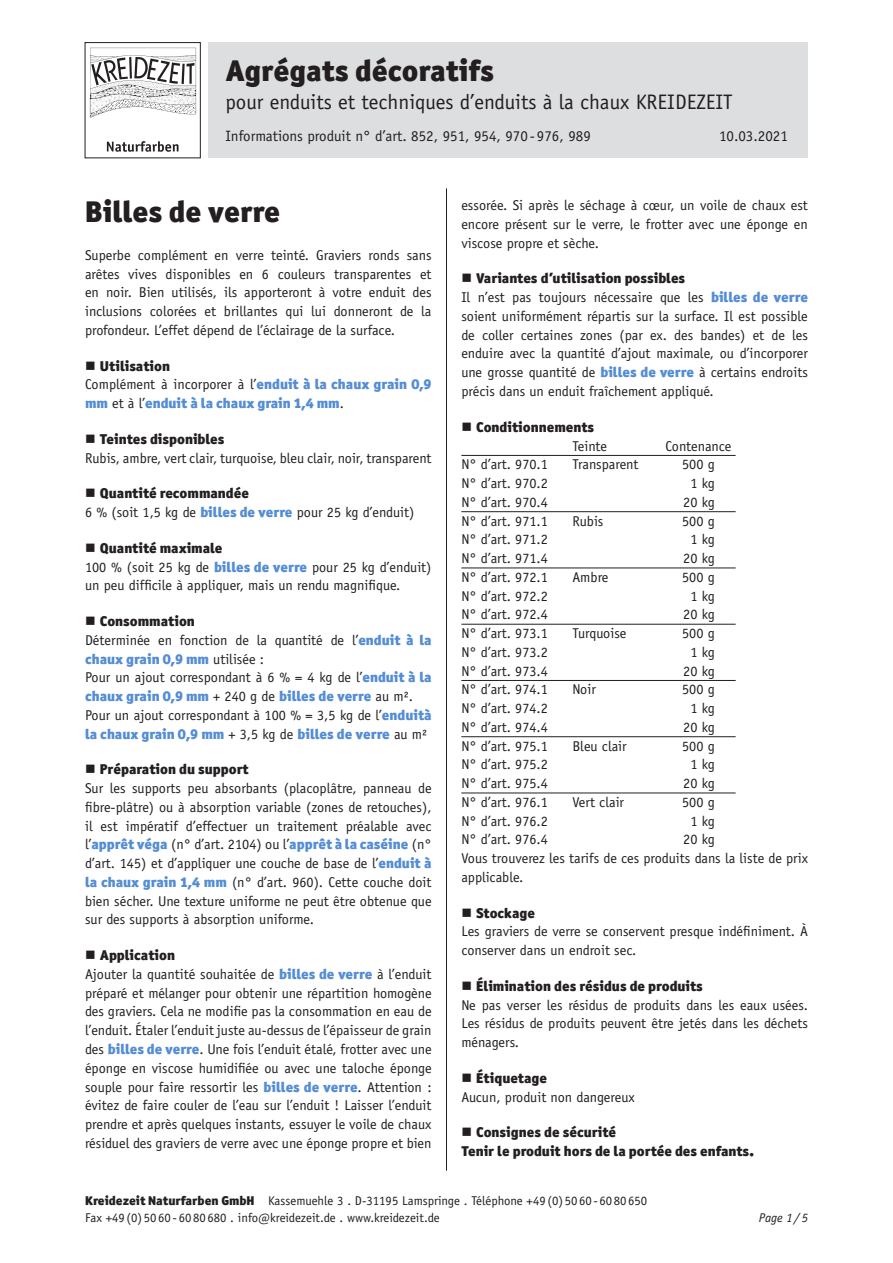
<style>
.page{position:relative;width:893px;height:1263px;background:#fff}
.page>*{position:absolute;margin:0;border:0;box-sizing:border-box;transform-origin:0 0}
.t1{font:900 30px "Officina San ITC";color:#231f20}
.t2{font:21px "Officina Sans Std";color:#231f20}
.t3{font:15px "Officina Sans Std";color:#231f20}
.t4{font:14.25px/18.8px "Officina Sans Std";color:#231f20;text-align:justify}
.t5{font:900 14.25px/18.8px "Officina San ITC";color:#231f20}
.t6{font:900 14.25px "Officina San ITC";color:#548dd4}
.t7{font:12.75px/17.2px "Officina Sans Std";color:#231f20}
.t8{font:italic 12.75px "Officina Sans Std";color:#231f20}
.s1{font-family:"Officina San ITC";font-weight:900;color:#548dd4}
.s2{font-family:"Officina Sans Std";font-weight:400;color:#231f20}
.s3{font-family:"Officina San ITC";font-weight:900}
</style>
<div class="page">
<div style="left:208px;top:43px;width:600px;height:115px;background:#dddee0"></div>
<div style="left:85px;top:42px;width:116px;height:116px;border:1px solid #231f20"></div>
<hr style="left:446px;top:188px;width:1px;height:983px;background:#231f20">
<img style="left:89px;top:47px;width:108px;height:105px">
<hr style="left:461px;top:455px;width:275px;height:1px;background:#231f20">
<hr style="left:461px;top:511px;width:275px;height:1px;background:#231f20">
<hr style="left:461px;top:568px;width:275px;height:1px;background:#231f20">
<hr style="left:461px;top:624px;width:275px;height:1px;background:#231f20">
<hr style="left:461px;top:680px;width:275px;height:1px;background:#231f20">
<hr style="left:461px;top:736px;width:275px;height:1px;background:#231f20">
<hr style="left:461px;top:793px;width:275px;height:1px;background:#231f20">
<h1 class="t1" style="left:225px;top:51px;width:270px">Agrégats décoratifs</h1>
<h2 class="t2" style="left:225px;top:90px;width:509px">pour enduits et techniques d’enduits à la chaux KREIDEZEIT</h2>
<p class="t3" style="left:225px;top:127px;width:367px">Informations produit n° d’art. 852, 951, 954, 970 -976, 989</p>
<p class="t3" style="left:719px;top:127px;width:70px">10.03.2021</p>
<h1 class="t1" style="left:85px;top:192px;width:197px">Billes de verre</h1>
<p class="t4" style="left:85px;top:246px;width:348px">Superbe complément en verre teinté. Graviers ronds sans arêtes vives disponibles en 6 couleurs transparentes et en noir. Bien utilisés, ils apporteront à votre enduit des inclusions colorées et brillantes qui lui donneront de la profondeur. L’effet dépend de l’éclairage de la surface.</p>
<p class="t5" style="left:100px;top:356px;width:72px">Utilisation</p>
<p class="t4" style="left:85px;top:375px;width:348px">Complément à incorporer à l’<span class="s1">enduit à la chaux grain 0,9</span></p>
<p class="t6" style="left:85px;top:394px;width:260px">mm <span class="s2">et à l’</span>enduit à la chaux grain 1,4 mm<span class="s2">.</span></p>
<p class="t5" style="left:100px;top:429px;width:126px">Teintes disponibles</p>
<p class="t4" style="left:85px;top:448px;width:348px">Rubis, ambre, vert clair, turquoise, bleu clair, noir, transparent</p>
<p class="t5" style="left:100px;top:484px;width:151px">Quantité recommandée</p>
<p class="t4" style="left:85px;top:503px;width:331px">6 % (soit 1,5 kg de <span class="s1">billes de verre</span> pour 25 kg d’enduit)</p>
<p class="t5" style="left:100px;top:538px;width:124px">Quantité maximale</p>
<p class="t4" style="left:85px;top:557px;width:348px">100 % (soit 25 kg de <span class="s1">billes de verre</span> pour 25 kg d’enduit) un peu difficile à appliquer, mais un rendu magnifique.</p>
<p class="t5" style="left:100px;top:612px;width:96px">Consommation</p>
<p class="t4" style="left:85px;top:631px;width:348px">Déterminée en fonction de la quantité de l’<span class="s1">enduit à la</span></p>
<p class="t6" style="left:85px;top:649px;width:181px">chaux grain 0,9 mm <span class="s2">utilisée :</span></p>
<p class="t4" style="left:85px;top:668px;width:348px">Pour un ajout correspondant à 6 % = 4 kg de l’<span class="s1">enduit à la</span></p>
<p class="t6" style="left:85px;top:687px;width:330px">chaux grain 0,9 mm <span class="s2">+ 240 g de</span> billes de verre <span class="s2">au m².</span></p>
<p class="t4" style="left:85px;top:706px;width:348px">Pour un ajout correspondant à 100 % = 3,5 kg de l’<span class="s1">enduità</span></p>
<p class="t6" style="left:85px;top:724px;width:344px">la chaux grain 0,9 mm <span class="s2">+ 3,5 kg de</span> billes de verre <span class="s2">au m²</span></p>
<p class="t5" style="left:100px;top:760px;width:150px">Préparation du support</p>
<p class="t4" style="left:85px;top:779px;width:348px">Sur les supports peu absorbants (placoplâtre, panneau de fibre-plâtre) ou à absorption variable (zones de retouches), il est impératif d’effectuer un traitement préalable avec</p>
<p class="t6" style="left:85px;top:835px;width:348px"><span class="s2">l’</span>apprêt véga <span class="s2">(n° d’art. 2104) ou l’</span>apprêt à la caséine <span class="s2">(n°</span></p>
<p class="t4" style="left:85px;top:854px;width:348px">d’art. 145) et d’appliquer une couche de base de l’<span class="s1">enduit à la chaux grain 1,4 mm</span> (n° d’art. 960). Cette couche doit bien sécher. Une texture uniforme ne peut être obtenue que sur des supports à absorption uniforme.</p>
<p class="t5" style="left:100px;top:946px;width:77px">Application</p>
<p class="t4" style="left:85px;top:965px;width:348px">Ajouter la quantité souhaitée de <span class="s1">billes de verre</span> à l’enduit préparé et mélanger pour obtenir une répartition homogène des graviers. Cela ne modifie pas la consommation en eau de l’enduit. Étaler l’enduit juste au-dessus de l’épaisseur de grain des <span class="s1">billes de verre</span>. Une fois l’enduit étalé, frotter avec une éponge en viscose humidifiée ou avec une taloche éponge souple pour faire ressortir les <span class="s1">billes de verre</span>. Attention : évitez de faire couler de l’eau sur l’enduit ! Laisser l’enduit prendre et après quelques instants, essuyer le voile de chaux résiduel des graviers de verre avec une éponge propre et bien</p>
<p class="t4" style="left:461px;top:196px;width:348px">essorée. Si après le séchage à cœur, un voile de chaux est encore présent sur le verre, le frotter avec une éponge en viscose propre et sèche.</p>
<p class="t5" style="left:476px;top:269px;width:211px">Variantes d’utilisation possibles</p>
<p class="t4" style="left:461px;top:288px;width:348px">Il n’est pas toujours nécessaire que les <span class="s1">billes de verre </span>soient uniformément répartis sur la surface. Il est possible de coller certaines zones (par ex. des bandes) et de les enduire avec la quantité d’ajout maximale, ou d’incorporer une grosse quantité de <span class="s1">billes de verre</span> à certains endroits précis dans un enduit fraîchement appliqué.</p>
<p class="t5" style="left:476px;top:417px;width:119px">Conditionnements</p>
<p class="t4" style="left:572px;top:436px;width:36px">Teinte</p>
<p class="t4" style="left:665px;top:436px;width:68px">Contenance</p>
<p class="t4" style="left:461px;top:455px;width:88px">N° d’art. 970.1</p>
<p class="t4" style="left:572px;top:455px;width:68px">Transparent</p>
<p class="t4" style="left:682px;top:455px;width:34px">500 g</p>
<p class="t4" style="left:461px;top:474px;width:88px">N° d’art. 970.2</p>
<p class="t4" style="left:690px;top:474px;width:26px">1 kg</p>
<p class="t4" style="left:461px;top:493px;width:88px">N° d’art. 970.4</p>
<p class="t4" style="left:683px;top:493px;width:33px">20 kg</p>
<p class="t4" style="left:461px;top:511px;width:88px">N° d’art. 971.1</p>
<p class="t4" style="left:572px;top:511px;width:33px">Rubis</p>
<p class="t4" style="left:682px;top:511px;width:34px">500 g</p>
<p class="t4" style="left:461px;top:530px;width:88px">N° d’art. 971.2</p>
<p class="t4" style="left:690px;top:530px;width:26px">1 kg</p>
<p class="t4" style="left:461px;top:549px;width:88px">N° d’art. 971.4</p>
<p class="t4" style="left:683px;top:549px;width:33px">20 kg</p>
<p class="t4" style="left:461px;top:568px;width:88px">N° d’art. 972.1</p>
<p class="t4" style="left:572px;top:568px;width:38px">Ambre</p>
<p class="t4" style="left:682px;top:568px;width:34px">500 g</p>
<p class="t4" style="left:461px;top:586px;width:88px">N° d’art. 972.2</p>
<p class="t4" style="left:690px;top:586px;width:26px">1 kg</p>
<p class="t4" style="left:461px;top:605px;width:88px">N° d’art. 972.4</p>
<p class="t4" style="left:683px;top:605px;width:33px">20 kg</p>
<p class="t4" style="left:461px;top:624px;width:88px">N° d’art. 973.1</p>
<p class="t4" style="left:572px;top:624px;width:56px">Turquoise</p>
<p class="t4" style="left:682px;top:624px;width:34px">500 g</p>
<p class="t4" style="left:461px;top:643px;width:88px">N° d’art. 973.2</p>
<p class="t4" style="left:690px;top:643px;width:26px">1 kg</p>
<p class="t4" style="left:461px;top:661px;width:88px">N° d’art. 973.4</p>
<p class="t4" style="left:683px;top:661px;width:33px">20 kg</p>
<p class="t4" style="left:461px;top:680px;width:88px">N° d’art. 974.1</p>
<p class="t4" style="left:572px;top:680px;width:25px">Noir</p>
<p class="t4" style="left:682px;top:680px;width:34px">500 g</p>
<p class="t4" style="left:461px;top:699px;width:88px">N° d’art. 974.2</p>
<p class="t4" style="left:690px;top:699px;width:26px">1 kg</p>
<p class="t4" style="left:461px;top:718px;width:88px">N° d’art. 974.4</p>
<p class="t4" style="left:683px;top:718px;width:33px">20 kg</p>
<p class="t4" style="left:461px;top:736px;width:88px">N° d’art. 975.1</p>
<p class="t4" style="left:572px;top:736px;width:56px">Bleu clair</p>
<p class="t4" style="left:682px;top:736px;width:34px">500 g</p>
<p class="t4" style="left:461px;top:755px;width:88px">N° d’art. 975.2</p>
<p class="t4" style="left:690px;top:755px;width:26px">1 kg</p>
<p class="t4" style="left:461px;top:774px;width:88px">N° d’art. 975.4</p>
<p class="t4" style="left:683px;top:774px;width:33px">20 kg</p>
<p class="t4" style="left:461px;top:793px;width:88px">N° d’art. 976.1</p>
<p class="t4" style="left:572px;top:793px;width:53px">Vert clair</p>
<p class="t4" style="left:682px;top:793px;width:34px">500 g</p>
<p class="t4" style="left:461px;top:811px;width:88px">N° d’art. 976.2</p>
<p class="t4" style="left:690px;top:811px;width:26px">1 kg</p>
<p class="t4" style="left:461px;top:830px;width:88px">N° d’art. 976.4</p>
<p class="t4" style="left:461px;top:830px;width:348px;text-align:left;text-indent:222px">20 kg<br>Vous trouverez les tarifs de ces produits dans la liste de prix applicable.</p>
<p class="t5" style="left:476px;top:903px;width:60px">Stockage</p>
<p class="t4" style="left:461px;top:922px;width:348px">Les graviers de verre se conservent presque indéfiniment. À conserver dans un endroit sec.</p>
<p class="t5" style="left:476px;top:976px;width:228px">Élimination des résidus de produits</p>
<p class="t4" style="left:461px;top:995px;width:348px">Ne pas verser les résidus de produits dans les eaux usées.<br>Les résidus de produits peuvent être jetés dans les déchets ménagers.</p>
<p class="t5" style="left:476px;top:1068px;width:72px">Étiquetage</p>
<p class="t4" style="left:461px;top:1087px;width:175px">Aucun, produit non dangereux</p>
<p class="t5" style="left:461px;top:1123px;width:294px;text-indent:15px">Consignes de sécurité<br>Tenir le produit hors de la portée des enfants.</p>
<p class="t7" style="left:85px;top:1192px;width:564px"><span class="s3">Kreidezeit Naturfarben GmbH</span> Kassemuehle 3 . D-31195 Lamspringe . Téléphone +49 (0) 5060- 60 80 650<br>Fax +49(0) 5060-6080 680 . info@kreidezeit.de . www.kreidezeit.de</p>
<p class="t8" style="left:759px;top:1210px;width:51px">Page 1 / 5</p>
</div>
